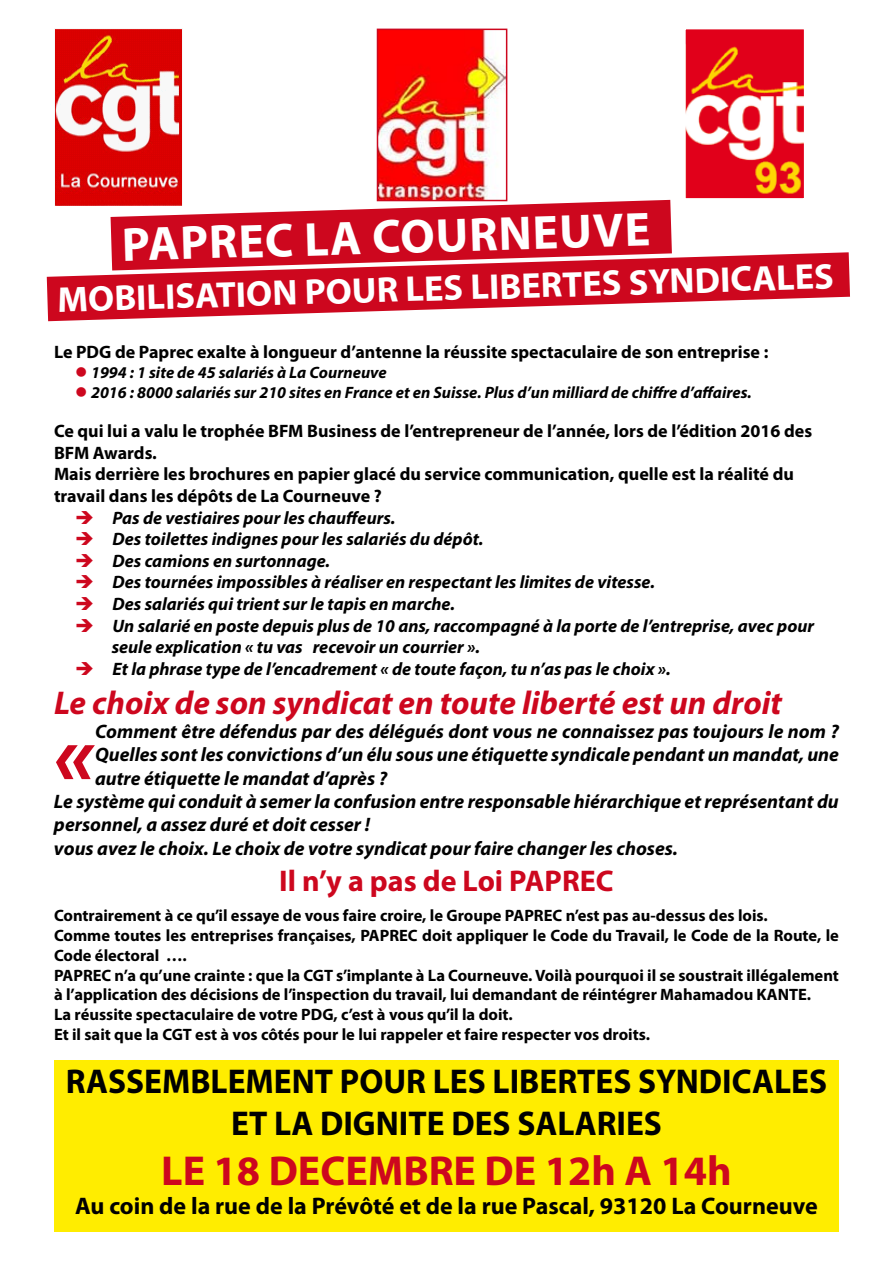
<style>
.page{position:relative;width:893px;height:1263px;background:#fff}
.page>*{position:absolute;margin:0;border:0;box-sizing:border-box;transform-origin:0 0}
.t1{font:italic 700 88.95px "Myriad Pro";color:#cd071e}
.t2{font:700 48px "Myriad Pro";color:#fff}
.t3{font:700 42px "Myriad Pro";color:#cd071e}
.t4{font:700 36px "Myriad Pro";color:#fff}
.t5{font:700 34.5px/41.4px "Myriad Pro";color:#000}
.t6{font:italic 700 33px "Myriad Pro";color:#cd071e}
.t7{font:700 30px "Myriad Pro";color:#cd071e}
.t8{font:700 24px "Myriad Pro";color:#000}
.t9{font:italic 700 19.5px "Myriad Pro";color:#000}
.t10{font:italic 700 18px/21.6px "Myriad Pro";color:#000}
.t11{font:700 18px/21.6px "Myriad Pro";color:#000}
.t12{font:700 16.5px/19.8px "Myriad Pro";color:#000}
.t13{font:italic 700 16.5px "Myriad Pro";color:#000}
.s1{color:#cd071e}
</style>
<div class="page">
<div style="left:54px;top:1061px;width:785px;height:171px;background:#ffed00"></div>
<img style="left:55px;top:29px;width:56px;height:177px">
<svg style="left:111px;top:28px;width:693px;height:224px"></svg>
<svg style="left:47px;top:252px;width:803px;height:69px;fill:#cd071e"></svg>
<h2 class="t2" style="left:121px;top:215px;width:530px;rotate:-2deg">Paprec La Courneuve</h2>
<h3 class="t4" style="left:57px;top:277px;width:296px;rotate:-2deg">MOBILISATION POUR</h3>
<h3 class="t4" style="left:405px;top:267px;width:430px;rotate:-2deg">LES LIBER TES SYNDICA LES</h3>
<p class="t11" style="left:54px;top:340px;width:716px">Le PDG de Paprec exalte à longueur d’antenne la réussite spectaculaire de son entreprise :</p>
<p class="t13" style="left:75px;top:361px;width:313px"><span class="s1">●</span> 1994 : 1 site de 45 salariés à La Courneuve</p>
<p class="t13" style="left:75px;top:381px;width:678px"><span class="s1">●</span> 2016 : 8000 salariés sur 210 sites en France et en Suisse. Plus d’un milliard de chiffre d’affaires.</p>
<p class="t11" style="left:54px;top:420px;width:760px">Ce qui lui a valu le trophée BFM Business de l’entrepreneur de l’année, lors de l’édition 2016 des BFM Awards.<br>Mais derrière les brochures en papier glacé du service communication, quelle est la réalité du travail dans les dépôts de La Courneuve ?</p>
<p class="t10" style="left:75px;top:506px;width:322px"><span class="s1">➔</span> Pas de vestiaires pour les chauffeurs.</p>
<p class="t10" style="left:75px;top:528px;width:410px"><span class="s1">➔</span> Des toilettes indignes pour les salariés du dépôt.</p>
<p class="t10" style="left:75px;top:549px;width:257px"><span class="s1">➔</span> Des camions en surtonnage.</p>
<p class="t10" style="left:75px;top:571px;width:581px"><span class="s1">➔</span> Des tournées impossibles à réaliser en respectant les limites de vitesse.</p>
<p class="t10" style="left:75px;top:592px;width:381px"><span class="s1">➔</span> Des salariés qui trient sur le tapis en marche.</p>
<p class="t10" style="left:112px;top:614px;width:704px;text-indent:-36px"><span class="s1">➔</span> Un salarié en poste depuis plus de 10 ans, raccompagné à la porte de l’entreprise, avec pour seule explication « tu vas recevoir un courrier ».</p>
<p class="t10" style="left:75px;top:657px;width:597px"><span class="s1">➔</span> Et la phrase type de l’encadrement « de toute façon, tu n’as pas le choix ».</p>
<h3 class="t6" style="left:54px;top:682px;width:729px">Le choix de son syndicat en toute liberté est un droit</h3>
<h1 class="t1" style="left:54px;top:697px;width:42px">«</h1>
<p class="t9" style="left:95px;top:718px;width:746px">Comment être défendus par des délégués dont vous ne connaissez pas toujours le nom ?</p>
<p class="t9" style="left:95px;top:742px;width:746px">Quelles sont les convictions d’un élu sous une étiquette syndicale pendant un mandat, une</p>
<p class="t9" style="left:95px;top:765px;width:294px">autre étiquette le mandat d’après ?</p>
<p class="t9" style="left:54px;top:789px;width:786px">Le système qui conduit à semer la confusion entre responsable hiérarchique et représentant du</p>
<p class="t9" style="left:54px;top:812px;width:317px">personnel, a assez duré et doit cesser !</p>
<p class="t9" style="left:54px;top:835px;width:625px">vous avez le choix. Le choix de votre syndicat pour faire changer les choses.</p>
<h3 class="t7" style="left:279px;top:861px;width:300px">Il n’y a pas de Loi PAPREC</h3>
<p class="t12" style="left:54px;top:905px;width:490px">Contrairement à ce qu’il essaye de vous faire croire, le Groupe PAPREC</p>
<p class="t12" style="left:566px;top:905px;width:204px">n’est pas au-dessus des lois.</p>
<p class="t12" style="left:54px;top:925px;width:346px">Comme toutes les entreprises françaises, PAPREC</p>
<p class="t12" style="left:422px;top:925px;width:418px">doit appliquer le Code du Travail, le Code de la Route, le</p>
<p class="t12" style="left:54px;top:945px;width:134px">Code électoral ….<br>PAPREC</p>
<p class="t12" style="left:54px;top:964px;width:786px;text-indent:61px">n’a qu’une crainte : que la CGT s’implante à La Courneuve. Voilà pourquoi il se soustrait illégalement à l’application des décisions de l’inspection du travail, lui demandant de réintégrer Mahamadou KANTE.<br>La réussite spectaculaire de votre PDG, c’est à vous qu’il la doit.<br>Et il sait que la CGT est à vos côtés pour le lui rappeler et faire respecter vos droits.</p>
<h3 class="t5" style="left:66px;top:1060px;width:317px">RASSEMBLEMENT POUR</h3>
<h3 class="t5" style="left:231px;top:1060px;width:598px;text-indent:202px">LES LIBERTES SYNDICALES<br>ET LA DIGNITE DES SALARIES</h3>
<h3 class="t3" style="left:161px;top:1144px;width:572px">LE 18 DECEMBRE DE 12h A 14h</h3>
<h3 class="t8" style="left:75px;top:1190px;width:744px">Au coin de la rue de la Prévôté et de la rue Pascal, 93120 La Courneuve</h3>
</div>
